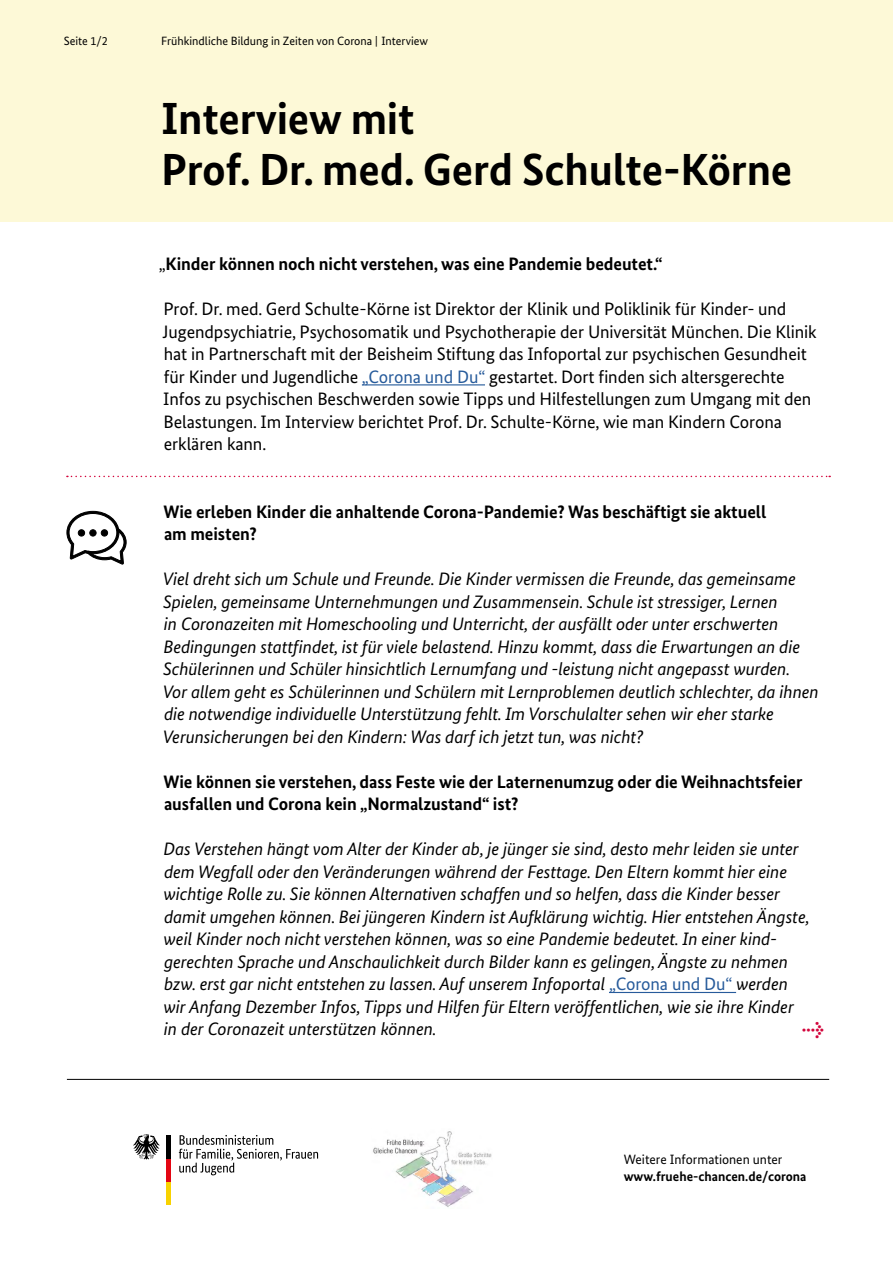
<style>
.page{position:relative;width:893px;height:1263px;background:#fff}
.page>*{position:absolute;margin:0;border:0;box-sizing:border-box;transform-origin:0 0}
.t1{font:700 45px/51px "Bundes Sans";letter-spacing:-.005em;color:#000}
.t2{font:italic 18px/22.5px "Bundes Sans";letter-spacing:-.005em;color:#000}
.t3{font:18px/22.5px "Bundes Sans";letter-spacing:-.005em;color:#000}
.t4{font:700 18px/22.5px "Bundes Sans";letter-spacing:-.005em;color:#000}
.t5{font:700 18px "Meta Pro";color:#d3043b}
.t6{font:700 13.5px "Bundes Sans";color:#000}
.t7{font:13.5px "Bundes Sans";color:#000}
.t8{font:12px "Bundes Sans";color:#000}
.s1{font-weight:400}
.s2{color:#275b9b}
.s3{font-style:normal;color:#275b9b}
</style>
<div class="page">
<hr style="left:362px;top:384px;width:123px;height:1px;background:#275b9b">
<hr style="left:609px;top:992px;width:127px;height:1px;background:#275b9b">
<hr style="left:67px;top:1079px;width:762px;height:1px;background:#000">
<div style="left:0;top:0;width:893px;height:221px;background:#fdf9d7"></div>
<svg style="left:67px;top:511px;width:59px;height:53px"></svg>
<svg style="left:67px;top:476px;width:763px;height:1px"></svg>
<svg style="left:179px;top:1135px;width:139px;height:40px"></svg>
<hr style="left:167px;top:1182px;width:4px;height:23px;background:#f8d200">
<hr style="left:167px;top:1158px;width:4px;height:24px;background:#e30613">
<svg style="left:133px;top:1134px;width:27px;height:25px"></svg>
<hr style="left:167px;top:1135px;width:4px;height:23px;background:#000">
<img style="left:373px;top:1131px;width:119px;height:76px">
<p class="t8" style="left:64px;top:34px;width:46px">Seite 1/2</p>
<p class="t8" style="left:161px;top:34px;width:268px">Frühkindliche Bildung in Zeiten von Corona | Interview</p>
<h1 class="t1" style="left:161px;top:93px;width:633px">Interview mit<br>Prof. Dr. med. Gerd Schulte-Körne</h1>
<p class="t4" style="left:159px;top:252px;width:505px"><span class="s1">„</span>Kinder können noch nicht verstehen, was eine Pandemie bedeutet.“</p>
<p class="t3" style="left:163px;top:297px;width:656px">Prof. Dr. med. Gerd Schulte-Körne ist Direktor der Klinik und Poliklinik für Kinder- und Jugendpsychiatrie, Psychosomatik und Psychotherapie der Universität München. Die Klinik hat in Partnerschaft mit der Beisheim Stiftung das Infoportal zur psychischen Gesundheit für Kinder und Jugendliche <span class="s2">„Corona und Du“</span> gestartet. Dort finden sich altersgerechte Infos zu psychischen Beschwerden sowie Tipps und Hilfestellungen zum Umgang mit den Belastungen. Im Interview berichtet Prof. Dr. Schulte-Körne, wie man Kindern Corona erklären kann.</p>
<p class="t4" style="left:163px;top:500px;width:604px">Wie erleben Kinder die anhaltende Corona-Pandemie? Was beschäftigt sie aktuell am meisten?</p>
<p class="t2" style="left:163px;top:567px;width:658px">Viel dreht sich um Schule und Freunde. Die Kinder vermissen die Freunde, das gemeinsame Spielen, gemeinsame Unternehmungen und Zusammensein. Schule ist stressiger, Lernen<br>in Coronazeiten mit Homeschooling und Unterricht, der ausfällt oder unter erschwerten Bedingungen stattfindet, ist für viele belastend. Hinzu kommt, dass die Erwartungen an die Schülerinnen und Schüler hinsichtlich Lernumfang und -leistung nicht angepasst wurden.<br>Vor allem geht es Schülerinnen und Schülern mit Lernproblemen deutlich schlechter, da ihnen die notwendige individuelle Unterstützung fehlt. Im Vorschulalter sehen wir eher starke Verunsicherungen bei den Kindern: Was darf ich jetzt tun, was nicht?</p>
<p class="t4" style="left:163px;top:770px;width:641px">Wie können sie verstehen, dass Feste wie der Laternenumzug oder die Weihnachtsfeier ausfallen und Corona kein „Normalzustand“ ist?</p>
<p class="t2" style="left:163px;top:837px;width:648px">Das Verstehen hängt vom Alter der Kinder ab, je jünger sie sind, desto mehr leiden sie unter dem Wegfall oder den Veränderungen während der Festtage. Den Eltern kommt hier eine wichtige Rolle zu. Sie können Alternativen schaffen und so helfen, dass die Kinder besser damit umgehen können. Bei jüngeren Kindern ist Aufklärung wichtig. Hier entstehen Ängste, weil Kinder noch nicht verstehen können, was so eine Pandemie bedeutet. In einer kind&shy;gerechten Sprache und Anschaulichkeit durch Bilder kann es gelingen, Ängste zu nehmen bzw. erst gar nicht entstehen zu lassen. Auf unserem Infoportal <span class="s3">„Corona und Du“</span> werden wir Anfang Dezember Infos, Tipps und Hilfen für Eltern veröffentlichen, wie sie ihre Kinder in der Coronazeit unterstützen können.</p>
<p class="t5" style="left:802px;top:1017px;width:23px">→</p>
<p class="t7" style="left:624px;top:1151px;width:160px">Weitere Informationen unter</p>
<p class="t6" style="left:624px;top:1168px;width:184px">www.fruehe-chancen.de/corona</p>
</div>
